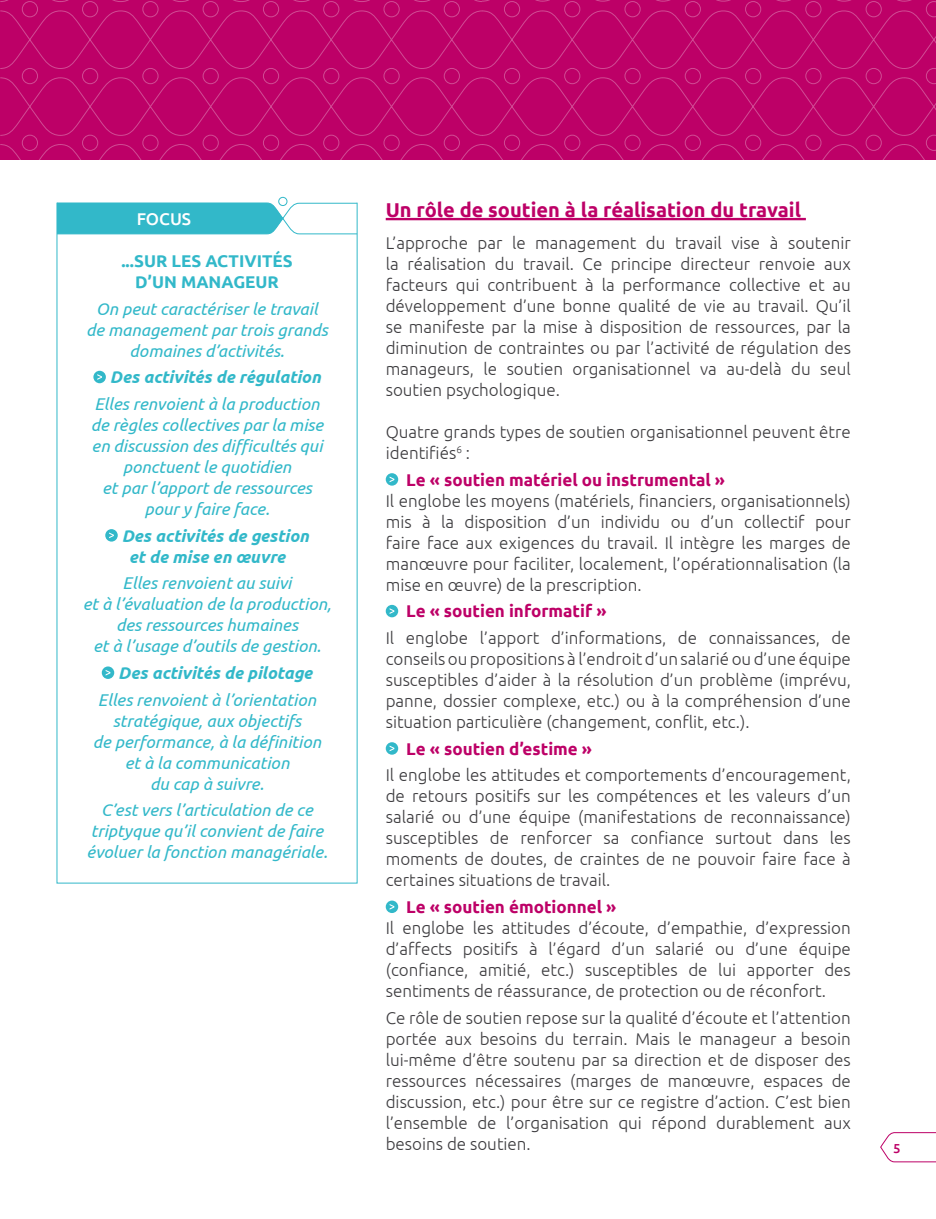
<style>
.page{position:relative;width:936px;height:1219px;background:#fff}
.page>*{position:absolute;margin:0;border:0;box-sizing:border-box;transform-origin:0 0}
.t1{font:700 20px "Ubuntu";color:#bd0067}
.t2{font:300 17px/21px "Ubuntu";color:#3e3d40;text-align:justify}
.t3{font:italic 17px/21px "Ubuntu";color:#32b8c9;text-align:center}
.t4{font:700 17px "Ubuntu";color:#bd0067}
.t5{font:italic 700 17px/21px "Ubuntu";color:#32b8c9}
.t6{font:700 17px/21px "Ubuntu";color:#32b8c9;text-align:center}
.t7{font:500 17px "Ubuntu";color:#fff}
.t8{font:500 13px "Ubuntu";color:#bd0067}
</style>
<div class="page">
<svg style="left:880px;top:1132px;width:55px;height:31px"></svg>
<svg style="left:0;top:0;width:935px;height:160px;background:#be0469"></svg>
<hr style="left:386px;top:218px;width:419px;height:2px;background:#bd0067">
<div style="left:386px;top:473px;width:12px;height:13px;background:#32b8c9;border-radius:50%"></div>
<svg style="left:389px;top:477px;width:5px;height:5px"></svg>
<div style="left:386px;top:605px;width:12px;height:12px;background:#32b8c9;border-radius:50%"></div>
<svg style="left:389px;top:608px;width:5px;height:6px"></svg>
<div style="left:386px;top:742px;width:12px;height:13px;background:#32b8c9;border-radius:50%"></div>
<svg style="left:389px;top:746px;width:5px;height:5px"></svg>
<svg style="left:386px;top:900px;width:12px;height:13px"></svg>
<svg style="left:389px;top:904px;width:5px;height:6px"></svg>
<div style="left:93px;top:371px;width:13px;height:12px;background:#32b8c9;border-radius:50%"></div>
<svg style="left:97px;top:374px;width:5px;height:6px"></svg>
<svg style="left:105px;top:529px;width:13px;height:13px"></svg>
<svg style="left:109px;top:533px;width:5px;height:5px"></svg>
<svg style="left:102px;top:666px;width:12px;height:13px"></svg>
<svg style="left:106px;top:670px;width:4px;height:5px"></svg>
<svg style="left:58px;top:196px;width:300px;height:39px"></svg>
<p class="t7" style="left:137px;top:208px;width:56px">FOCUS</p>
<p class="t6" style="left:121px;top:250px;width:173px">...SUR LES ACTIVITÉS<br>D’UN MANAGEUR</p>
<p class="t3" style="left:86px;top:297px;width:243px">On peut caractériser le travail de management par trois grands domaines d’activités.</p>
<p class="t5" style="left:110px;top:366px;width:212px">Des activités de régulation</p>
<p class="t3" style="left:91px;top:393px;width:234px">Elles renvoient à la production de règles collectives par la mise en discussion des difficultés qui ponctuent le quotidien<br>et par l’apport de ressources pour y faire face.</p>
<p class="t5" style="left:129px;top:525px;width:181px;text-indent:-7px">Des activités de gestion et de mise en œuvre</p>
<p class="t3" style="left:83px;top:572px;width:250px">Elles renvoient au suivi<br>et à l’évaluation de la production, des ressources humaines<br>et à l’usage d’outils de gestion.</p>
<p class="t5" style="left:118px;top:662px;width:196px">Des activités de pilotage</p>
<p class="t3" style="left:93px;top:689px;width:230px">Elles renvoient à l’orientation stratégique, aux objectifs<br>de performance, à la définition et à la communication<br>du cap à suivre.</p>
<p class="t3" style="left:87px;top:799px;width:242px">C’est vers l’articulation de ce triptyque qu’il convient de faire évoluer la fonction managériale.</p>
<p class="t1" style="left:386px;top:197px;width:417px">Un rôle de soutien à la réalisation du travail</p>
<p class="t2" style="left:386px;top:232px;width:466px">L’approche par le management du travail vise à soutenir la réalisation du travail. Ce principe directeur renvoie aux facteurs qui contribuent à la performance collective et au développement d’une bonne qualité de vie au travail. Qu’il se manifeste par la mise à disposition de ressources, par la diminution de contraintes ou par l’activité de régulation des manageurs, le soutien organisationnel va au-delà du seul soutien psychologique.</p>
<p class="t2" style="left:386px;top:421px;width:466px">Quatre grands types de soutien organisationnel peuvent être identifiés<sup>6</sup> :</p>
<p class="t4" style="left:406px;top:469px;width:320px">Le « soutien matériel ou instrumental »</p>
<p class="t2" style="left:386px;top:490px;width:466px">Il englobe les moyens (matériels, financiers, organisationnels) mis à la disposition d’un individu ou d’un collectif pour faire face aux exigences du travail. Il intègre les marges de manœuvre pour faciliter, localement, l’opérationnalisation (la mise en œuvre) de la prescription.</p>
<p class="t4" style="left:406px;top:601px;width:202px">Le « soutien informatif »</p>
<p class="t2" style="left:386px;top:627px;width:466px">Il englobe l’apport d’informations, de connaissances, de conseils ou propositions à l’endroit d’un salarié ou d’une équipe susceptibles d’aider à la résolution d’un problème (imprévu, panne, dossier complexe, etc.) ou à la compréhension d’une situation particulière (changement, conflit, etc.).</p>
<p class="t4" style="left:406px;top:738px;width:187px">Le « soutien d’estime »</p>
<p class="t2" style="left:386px;top:764px;width:466px">Il englobe les attitudes et comportements d’encouragement, de retours positifs sur les compétences et les valeurs d’un salarié ou d’une équipe (manifestations de reconnaissance) susceptibles de renforcer sa confiance surtout dans les moments de doutes, de craintes de ne pouvoir faire face à certaines situations de travail.</p>
<p class="t4" style="left:406px;top:897px;width:212px">Le « soutien émotionnel »</p>
<p class="t2" style="left:386px;top:917px;width:466px">Il englobe les attitudes d’écoute, d’empathie, d’expression d’affects positifs à l’égard d’un salarié ou d’une équipe (confiance, amitié, etc.) susceptibles de lui apporter des sentiments de réassurance, de protection ou de réconfort.</p>
<p class="t2" style="left:386px;top:1007px;width:466px">Ce rôle de soutien repose sur la qualité d’écoute et l’attention portée aux besoins du terrain. Mais le manageur a besoin lui-même d’être soutenu par sa direction et de disposer des ressources nécessaires (marges de manœuvre, espaces de discussion, etc.) pour être sur ce registre d’action. C’est bien l’ensemble de l’organisation qui répond durablement aux besoins de soutien.</p>
<p class="t8" style="left:893px;top:1140px;width:9px">5</p>
</div>
